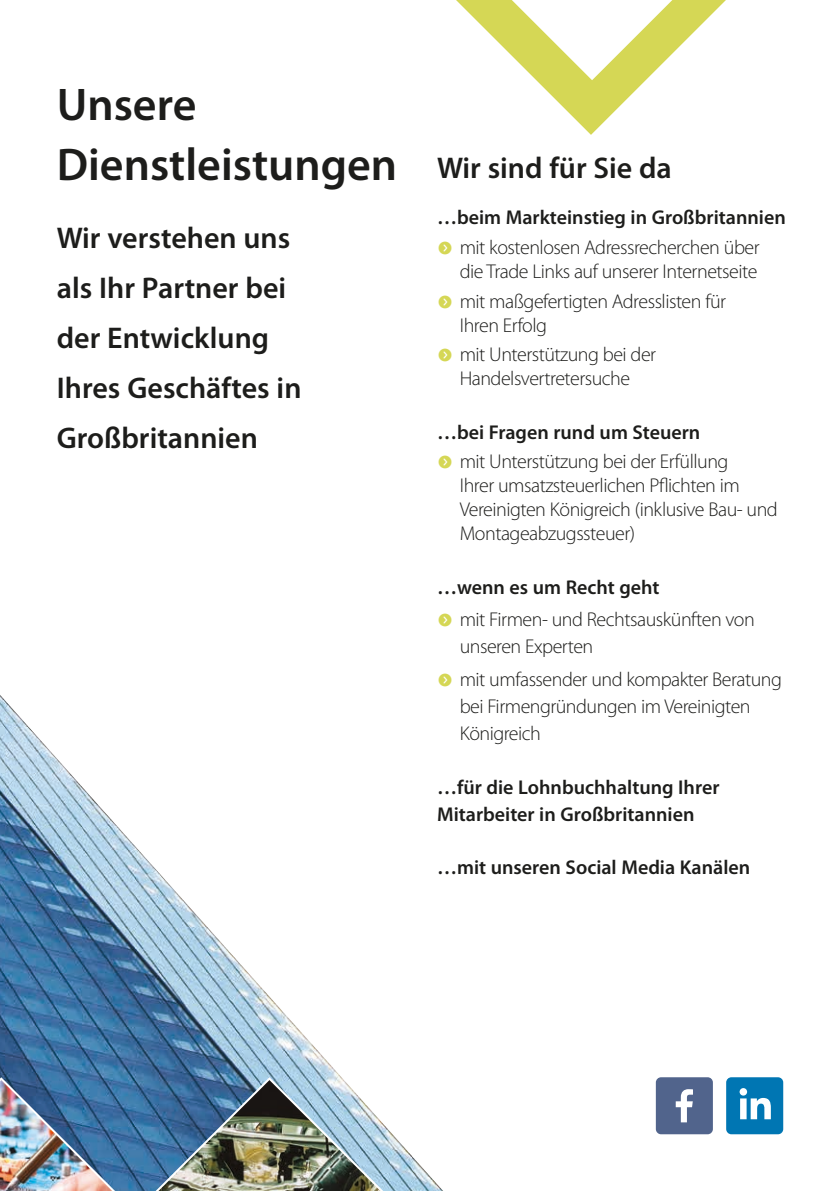
<style>
.page{position:relative;width:840px;height:1191px;background:#fff}
.page>*{position:absolute;margin:0;border:0;box-sizing:border-box;transform-origin:0 0}
.t1{font:600 46px/60px "Myriad Pro";color:#1d1d1b}
.t2{font:600 30px/50px "Myriad Pro";color:#1d1d1b}
.t3{font:300 20px/29.6px "Myriad Pro";letter-spacing:-.025em;color:#1d1d1b}
.t4{font:600 20px/29.6px "Myriad Pro";color:#1d1d1b}
.s1{font-weight:300}
.s2{font-weight:600}
</style>
<div class="page">
<img style="left:0;top:695px;width:443px;height:496px">
<img style="left:0;top:1075px;width:127px;height:116px">
<img style="left:142px;top:1075px;width:252px;height:116px">
<svg style="left:456px;top:0;width:269px;height:135px"></svg>
<div style="left:655px;top:1077px;width:57px;height:57px;background:#51648c;border-radius:5px"></div>
<svg style="left:675px;top:1089px;width:17px;height:33px"></svg>
<div style="left:725px;top:1077px;width:57px;height:57px;background:#0076b3;border-radius:5px"></div>
<svg style="left:739px;top:1088px;width:31px;height:31px"></svg>
<h1 class="t1" style="left:57px;top:75px;width:342px">Unsere<br>Dienstleistungen</h1>
<h2 class="t2" style="left:57px;top:213px;width:246px">Wir verstehen uns als Ihr Partner bei der Entwicklung<br>Ihres Geschäftes in<br>Großbritannien</h2>
<h2 class="t2" style="left:437px;top:144px;width:236px">Wir sind für Sie da</h2>
<p class="t4" style="left:437px;top:203px;width:350px">…beim Markteinstieg in Großbritannien <sub>f</sub> <span class="s1">mit kostenlosen Adressrecherchen über</span></p>
<p class="t3" style="left:437px;top:257px;width:321px;text-indent:23px">die Trade Links auf unserer Internetseite <sub>f</sub> mit maßgefertigten Adresslisten für</p>
<p class="t3" style="left:437px;top:310px;width:220px;text-indent:23px">Ihren Erfolg<br><sub>f</sub> mit Unterstützung bei der</p>
<p class="t3" style="left:459px;top:364px;width:172px">Handelsvertretersuche</p>
<p class="t3" style="left:437px;top:417px;width:293px"><span class="s2">…bei Fragen rund um Steuern<br></span><sub>f</sub> mit Unterstützung bei der Erfüllung</p>
<p class="t3" style="left:459px;top:474px;width:319px;line-height:24px">Ihrer umsatzsteuerlichen Pflichten im<br>Vereinigten Königreich (inklusive Bau- und<br>Montageabzugssteuer)</p>
<p class="t3" style="left:437px;top:571px;width:319px;line-height:32.6px"><span class="s2">…wenn es um Recht geht<br></span><sub>f</sub> mit Firmen- und Rechtsauskünften von</p>
<p class="t3" style="left:437px;top:631px;width:346px;line-height:32.6px;text-indent:23px">unseren Experten<br><sub>f</sub> mit umfassender und kompakter Beratung</p>
<p class="t3" style="left:459px;top:693px;width:292px;line-height:27px">bei Firmengründungen im Vereinigten<br>Königreich</p>
<p class="t4" style="left:437px;top:773px;width:284px;line-height:27px">…für die Lohnbuchhaltung Ihrer<br>Mitarbeiter in Großbritannien</p>
<p class="t4" style="left:437px;top:852px;width:314px">…mit unseren Social Media Kanälen</p>
</div>
